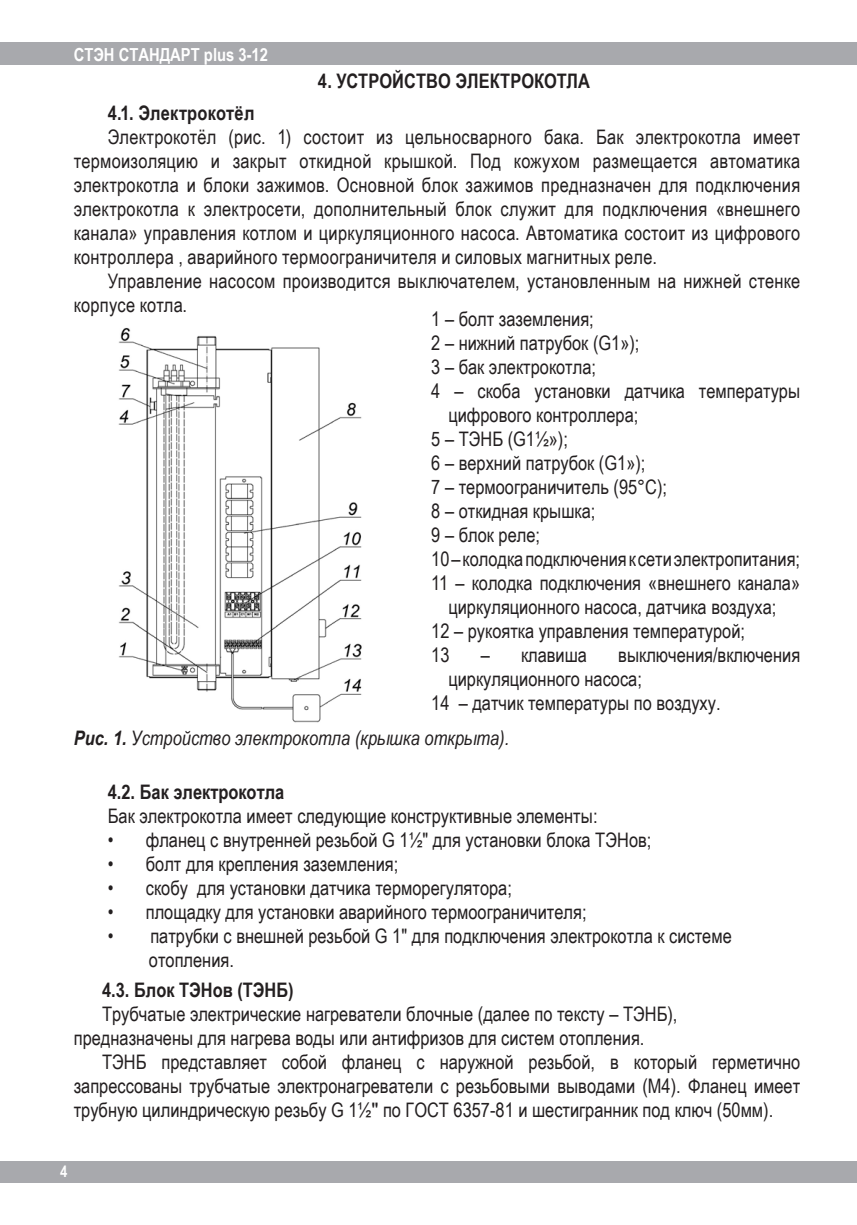
<style>
.page{position:relative;width:857px;height:1225px;background:#fff}
.page>*{position:absolute;margin:0;border:0;box-sizing:border-box;transform-origin:0 0}
.t1{font:20px/24px "Arial Narrow";color:#231f20}
.t2{font:700 20px "Arial Narrow";color:#231f20}
.t3{font:italic 20px "Arial Narrow";color:#231f20}
.t4{font:700 18px "Arial Narrow";color:#fff}
.t5{font:700 16px "Arial Narrow";color:#fff}
.s1{font-weight:700}
.s2{font-family:"Arial"}
</style>
<div class="page">
<div style="left:0;top:43px;width:856px;height:22px;background:#a8a9ad"></div>
<div style="left:0;top:1161px;width:856px;height:22px;background:#a8a9ad"></div>
<img style="left:118px;top:327px;width:244px;height:396px">
<p class="t4" style="left:74px;top:41px;width:196px">СТЭН СТАНДАРТ plus 3-12</p>
<p class="t2" style="left:318px;top:66px;width:273px">4. УСТРОЙСТВО ЭЛЕКТРОКОТЛА</p>
<p class="t2" style="left:108px;top:98px;width:148px">4.1. Электрокотёл</p>
<p class="t1" style="left:74px;top:124px;width:727px;text-align:justify;text-indent:34px">Электрокотёл (рис. 1) состоит из цельносварного бака. Бак электрокотла имеет термоизоляцию и закрыт откидной крышкой. Под кожухом размещается автоматика электрокотла и блоки зажимов. Основной блок зажимов предназначен для подключения электрокотла к электросети, дополнительный блок служит для подключения «внешнего канала» управления котлом и циркуляционного насоса. Автоматика состоит из цифрового контроллера , аварийного термоограничителя и силовых магнитных реле.</p>
<p class="t1" style="left:74px;top:268px;width:727px;text-indent:34px">Управление насосом производится выключателем, установленным на нижней стенке корпусе котла.</p>
<p class="t1" style="left:431px;top:306px;width:164px">1 – болт заземления;</p>
<p class="t1" style="left:431px;top:330px;width:209px">2 – нижний патрубок (G1»);</p>
<p class="t1" style="left:431px;top:354px;width:166px">3 – бак электрокотла;</p>
<p class="t1" style="left:431px;top:378px;width:370px">4 – скоба установки датчика температуры</p>
<p class="t1" style="left:448px;top:402px;width:191px">цифрового контроллера;</p>
<p class="t1" style="left:431px;top:426px;width:138px">5 – ТЭНБ (G1½»);</p>
<p class="t1" style="left:431px;top:450px;width:215px">6 – верхний патрубок (G1»);</p>
<p class="t1" style="left:431px;top:474px;width:237px">7 – термоограничитель (95°С);</p>
<p class="t1" style="left:431px;top:498px;width:165px">8 – откидная крышка;</p>
<p class="t1" style="left:431px;top:522px;width:110px">9 – блок реле;</p>
<p class="t1" style="left:431px;top:546px;width:370px">10 – колодка подключения к сети электропитания;</p>
<p class="t1" style="left:431px;top:570px;width:370px">11 – колодка подключения «внешнего канала»</p>
<p class="t1" style="left:448px;top:594px;width:329px">циркуляционного насоса, датчика воздуха;</p>
<p class="t1" style="left:431px;top:618px;width:315px">12 – рукоятка управления температурой;</p>
<p class="t1" style="left:431px;top:642px;width:20px">13</p>
<p class="t1" style="left:480px;top:642px;width:108px">– клавиша</p>
<p class="t1" style="left:618px;top:642px;width:183px">выключения/включения</p>
<p class="t1" style="left:448px;top:666px;width:195px">циркуляционного насоса;</p>
<p class="t1" style="left:431px;top:690px;width:290px">14 – датчик температуры по воздуху.</p>
<p class="t3" style="left:74px;top:724px;width:437px"><span class="s1">Рис. 1.</span> Устройство электрокотла (крышка открыта).</p>
<p class="t2" style="left:108px;top:777px;width:178px">4.2. Бак электрокотла</p>
<p class="t1" style="left:108px;top:803px;width:491px">Бак электрокотла имеет следующие конструктивные элементы:</p>
<p class="t1" style="left:108px;top:827px;width:544px">• фланец с внутренней резьбой G 1½" для установки блока ТЭНов;</p>
<p class="t1" style="left:108px;top:851px;width:292px">• болт для крепления заземления;</p>
<p class="t1" style="left:108px;top:875px;width:405px">• скобу для установки датчика терморегулятора;</p>
<p class="t1" style="left:108px;top:899px;width:480px">• площадку для установки аварийного термоограничителя;</p>
<p class="t1" style="left:149px;top:923px;width:584px;text-indent:-41px">• патрубки с внешней резьбой G 1" для подключения электрокотла к системе отопления.</p>
<p class="t2" style="left:102px;top:974px;width:193px">4.3. Блок ТЭНов (ТЭНБ)</p>
<p class="t1" style="left:74px;top:1001px;width:605px;text-indent:28px">Трубчатые электрические нагреватели блочные (далее по тексту – ТЭНБ), предназначены для нагрева воды или антифризов для систем отопления.</p>
<p class="t1" style="left:74px;top:1049px;width:727px;text-align:justify;text-indent:28px">ТЭНБ представляет собой фланец с наружной резьбой, в который герметично запрессованы трубчатые электронагреватели с резьбовыми выводами (М4). Фланец имеет трубную цилиндрическую резьбу G 1½<span class="s2">ʺ</span> по ГОСТ 6357-81 и шестигранник под ключ (50мм).</p>
<p class="t5" style="left:60px;top:1159px;width:9px">4</p>
</div>
